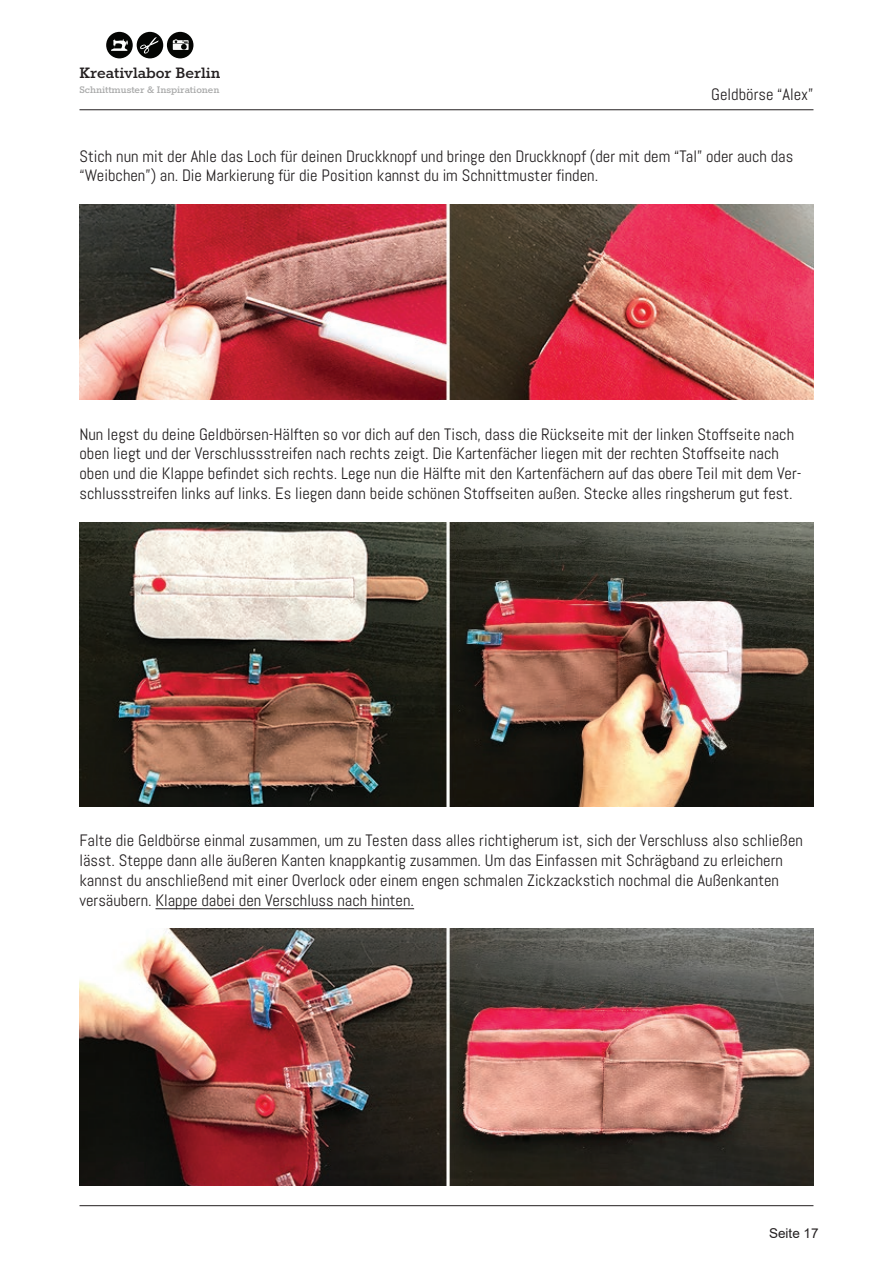
<style>
.page{position:relative;width:893px;height:1263px;background:#fff}
.page>*{position:absolute;margin:0;border:0;box-sizing:border-box;transform-origin:0 0}
.t1{font:700 17.55px "Rokkitt";color:#231f20}
.t2{font:16.5px/19.8px "Abel";color:#231f20}
.t3{font:13.5px "Arial";color:#231f20}
.t4{font:700 11.1px "Rokkitt";color:#aaabab}
</style>
<div class="page">
<hr style="left:80px;top:109px;width:733px;height:1px;background:#231f20">
<hr style="left:80px;top:1205px;width:733px;height:1px;background:#231f20">
<div style="left:106px;top:32px;width:27px;height:26px;background:#040503;border-radius:50%"></div>
<svg style="left:111px;top:39px;width:17px;height:12px"></svg>
<div style="left:137px;top:32px;width:26px;height:26px;background:#040503;border-radius:50%"></div>
<div style="left:167px;top:32px;width:26px;height:26px;background:#040503;border-radius:50%"></div>
<svg style="left:140px;top:37px;width:19px;height:17px"></svg>
<svg style="left:173px;top:39px;width:16px;height:11px"></svg>
<hr style="left:156px;top:908px;width:258px;height:1px;background:#231f20">
<img style="left:80px;top:204px;width:733px;height:196px">
<img style="left:80px;top:522px;width:733px;height:285px">
<img style="left:80px;top:929px;width:733px;height:256px">
<p class="t1" style="left:79px;top:64px;width:142px">Kreativlabor Berlin</p>
<p class="t4" style="left:79px;top:84px;width:142px">Schnittmuster &amp; Inspirationen</p>
<p class="t2" style="left:711px;top:85px;width:104px">Geldbörse “Alex”</p>
<p class="t2" style="left:80px;top:146px;width:715px">Stich nun mit der Ahle das Loch für deinen Druckknopf und bringe den Druckknopf (der mit dem “Tal” oder auch das “Weibchen”) an. Die Markierung für die Position kannst du im Schnittmuster finden.</p>
<p class="t2" style="left:80px;top:424px;width:723px">Nun legst du deine Geldbörsen-Hälften so vor dich auf den Tisch, dass die Rückseite mit der linken Stoffseite nach oben liegt und der Verschlussstreifen nach rechts zeigt. Die Kartenfächer liegen mit der rechten Stoffseite nach oben und die Klappe befindet sich rechts. Lege nun die Hälfte mit den Kartenfächern auf das obere Teil mit dem Ver&shy;schlussstreifen links auf links. Es liegen dann beide schönen Stoffseiten außen. Stecke alles ringsherum gut fest.</p>
<p class="t2" style="left:80px;top:831px;width:725px">Falte die Geldbörse einmal zusammen, um zu Testen dass alles richtigherum ist, sich der Verschluss also schließen lässt. Steppe dann alle äußeren Kanten knappkantig zusammen. Um das Einfassen mit Schrägband zu erleichern kannst du anschließend mit einer Overlock oder einem engen schmalen Zickzackstich nochmal die Außenkanten versäubern. Klappe dabei den Verschluss nach hinten.</p>
<p class="t3" style="left:769px;top:1224px;width:51px">Seite 17</p>
</div>
